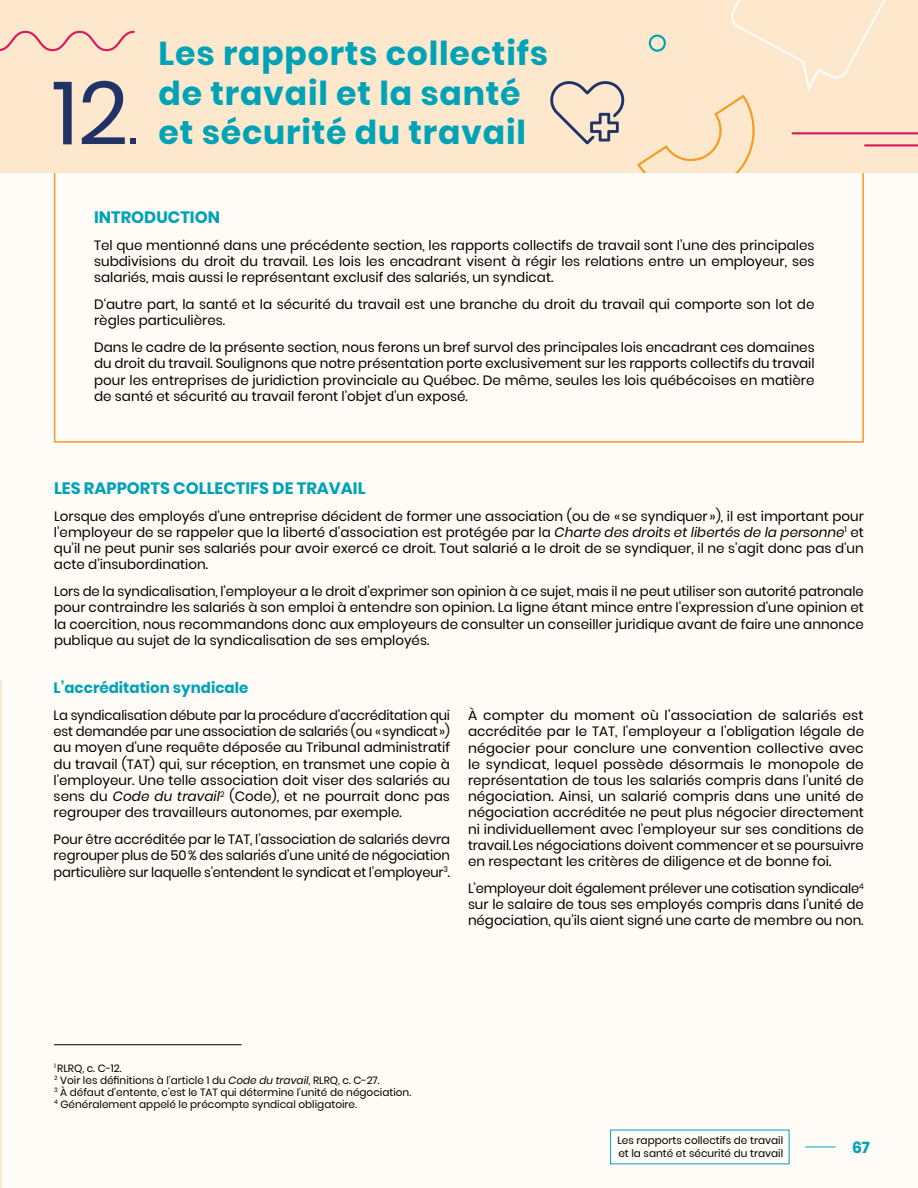
<style>
.page{position:relative;width:918px;height:1188px;background:#fffbf6}
.page>*{position:absolute;margin:0;border:0;box-sizing:border-box;transform-origin:0 0}
.t1{font:88.8px "Poppins";color:#213366}
.t2{font:700 33px/39.6px "Poppins";letter-spacing:.025em;color:#00a3b6}
.t3{font:700 16.5px "Poppins";color:#00a3b6}
.t4{font:700 15.75px "Poppins";color:#00a3b6}
.t5{font:700 15px "Poppins";color:#00a3b6}
.t6{font:13.5px/16.2px "Poppins";color:#000;text-align:justify}
.t7{font:10.5px/12px "Poppins";color:#000}
.s1{font-size:54px}
.s2{font-style:italic}
</style>
<div class="page">
<hr style="left:0;top:680px;width:1px;height:508px;background:#fee8cd">
<div style="left:1px;top:0;width:917px;height:172px;background:#fee8cd"></div>
<hr style="left:793px;top:132px;width:125px;height:2px;background:#da1a5d">
<hr style="left:865px;top:144px;width:53px;height:3px;background:#da1a5d">
<svg style="left:1px;top:30px;width:134px;height:22px"></svg>
<hr style="left:54px;top:1044px;width:188px;height:1px;background:#000">
<hr style="left:805px;top:1147px;width:31px;height:1px;background:#00a3b6">
<svg style="left:550px;top:81px;width:75px;height:64px"></svg>
<svg style="left:637px;top:0;width:262px;height:172px"></svg>
<h1 class="t1" style="left:53px;top:62px;width:87px">12<span class="s1">.</span></h1>
<h2 class="t2" style="left:159px;top:34px;width:391px">Les rapports collectifs de travail et la santé et sécurité du travail</h2>
<p class="t3" style="left:94px;top:207px;width:127px">INTRODUCTION</p>
<p class="t6" style="left:94px;top:237px;width:722px">Tel que mentionné dans une précédente section, les rapports collectifs de travail sont l’une des principales subdivisions du droit du travail. Les lois les encadrant visent à régir les relations entre un employeur, ses salariés, mais aussi le représentant exclusif des salariés, un syndicat.</p>
<p class="t6" style="left:94px;top:296px;width:722px">D‘autre part, la santé et la sécurité du travail est une branche du droit du travail qui comporte son lot de règles particulières.</p>
<p class="t6" style="left:94px;top:339px;width:722px">Dans le cadre de la présente section, nous ferons un bref survol des principales lois encadrant ces domaines du droit du travail. Soulignons que notre présentation porte exclusivement sur les rapports collectifs du travail pour les entreprises de juridiction provinciale au Québec. De même, seules les lois québécoises en matière de santé et sécurité au travail feront l’objet d’un exposé.</p>
<p class="t3" style="left:54px;top:478px;width:313px">LES RAPPORTS COLLECTIFS DE TRAVAIL</p>
<p class="t6" style="left:54px;top:508px;width:811px">Lorsque des employés d’une entreprise décident de former une association (ou de «se syndiquer »), il est important pour l’employeur de se rappeler que la liberté d’association est protégée par la <span class="s2">Charte des droits et libertés de la personne</span><sup>1</sup> et qu’il ne peut punir ses salariés pour avoir exercé ce droit. Tout salarié a le droit de se syndiquer, il ne s’agit donc pas d’un acte d’insubordination.</p>
<p class="t6" style="left:54px;top:583px;width:811px">Lors de la syndicalisation, l’employeur a le droit d’exprimer son opinion à ce sujet, mais il ne peut utiliser son autorité patronale pour contraindre les salariés à son emploi à entendre son opinion. La ligne étant mince entre l’expression d’une opinion et la coercition, nous recommandons donc aux employeurs de consulter un conseiller juridique avant de faire une annonce publique au sujet de la syndicalisation de ses employés.</p>
<p class="t5" style="left:54px;top:679px;width:196px">L’accréditation syndicale</p>
<p class="t6" style="left:54px;top:707px;width:398px">La syndicalisation débute par la procédure d’accréditation qui est demandée par une association de salariés (ou «syndicat») au moyen d’une requête déposée au Tribunal administratif du travail (TAT) qui, sur réception, en transmet une copie à l’employeur. Une telle association doit viser des salariés au sens du <span class="s2">Code du travail</span><sup>2</sup> (Code), et ne pourrait donc pas regrouper des travailleurs autonomes, par exemple.</p>
<p class="t6" style="left:54px;top:832px;width:398px">Pour être accréditée par le TAT, l’association de salariés devra regrouper plus de 50% des salariés d’une unité de négociation particulière sur laquelle s’entendent le syndicat et l’employeur<sup>3</sup>.</p>
<p class="t6" style="left:468px;top:707px;width:398px">À compter du moment où l’association de salariés est accréditée par le TAT, l’employeur a l’obligation légale de négocier pour conclure une convention collective avec le syndicat, lequel possède désormais le monopole de représentation de tous les salariés compris dans l’unité de négociation. Ainsi, un salarié compris dans une unité de négociation accréditée ne peut plus négocier directement ni individuellement avec l’employeur sur ses conditions de travail. Les négociations doivent commencer et se poursuivre en respectant les critères de diligence et de bonne foi.</p>
<p class="t6" style="left:468px;top:880px;width:397px">L’employeur doit également prélever une cotisation syndicale<sup>4 </sup>sur le salaire de tous ses employés compris dans l’unité de négociation, qu’ils aient signé une carte de membre ou non.</p>
<p class="t7" style="left:54px;top:1062px;width:359px"><sup>1</sup> RLRQ, c. C-12.<br><sup>2</sup> Voir les définitions à l’article 1 du <span class="s2">Code du travail</span>, RLRQ, c. C-27.<br><sup>3</sup> À défaut d’entente, c’est le TAT qui détermine l’unité de négociation.<br><sup>4</sup> Généralement appelé le précompte syndical obligatoire.</p>
<p class="t7" style="left:617px;top:1134px;width:167px;line-height:12.6px">Les rapports collectifs de travail et la santé et sécurité du travail</p>
<p class="t4" style="left:852px;top:1139px;width:19px">67</p>
</div>
